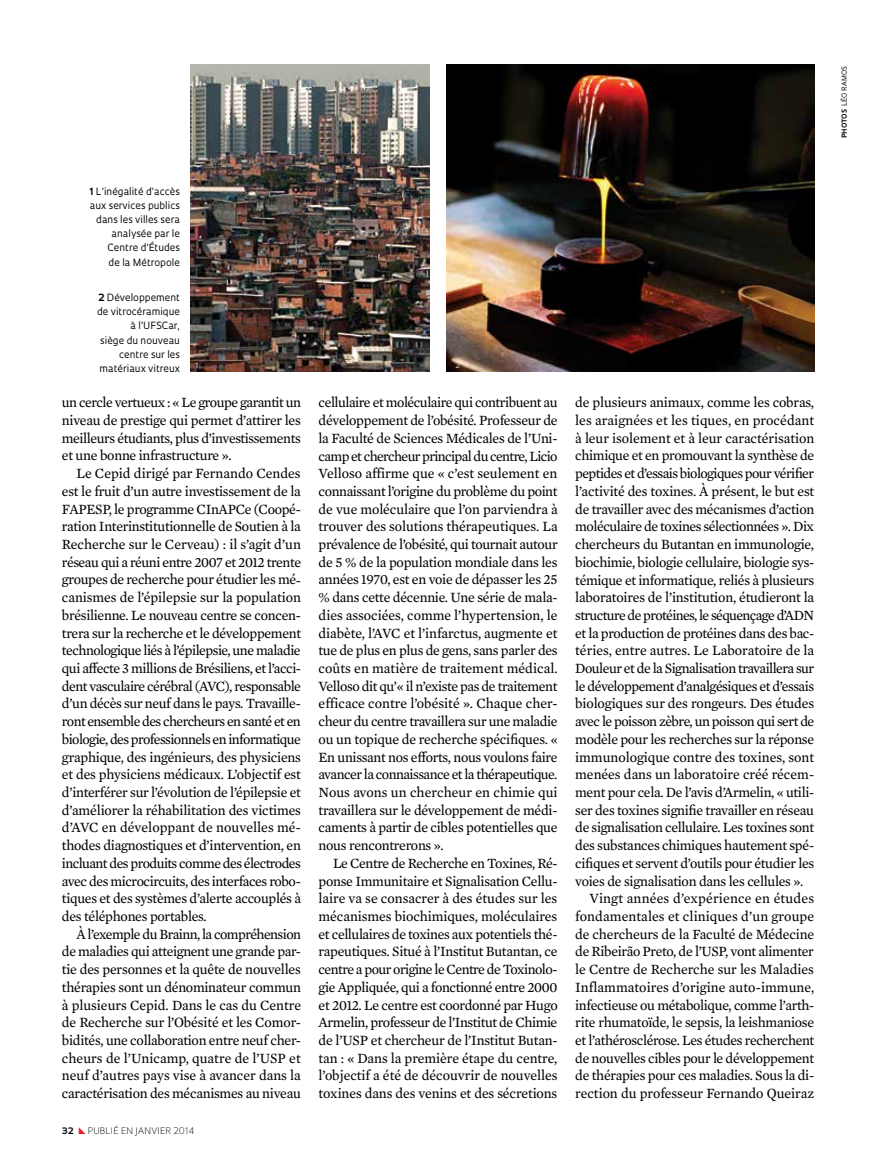
<style>
.page{position:relative;width:885px;height:1169px;background:#fff}
.page>*{position:absolute;margin:0;border:0;box-sizing:border-box;transform-origin:0 0}
.t1{font:14.4px/17.7px "Mercury Text G2";letter-spacing:-.02em;color:#000;text-align:justify}
.t2{font:14.4px "Mercury Text G2";letter-spacing:.005em;color:#000}
.t3{font:14.4px "Mercury Text G2";color:#000}
.t4{font:14.4px "Mercury Text G2";letter-spacing:-.04em;color:#000}
.t5{font:14.4px "Mercury Text G2";letter-spacing:-.045em;color:#000}
.t6{font:14.4px "Mercury Text G2";letter-spacing:.01em;color:#000}
.t7{font:9.75px/14.1px "Oculum";color:#000;text-align:right}
.t8{font:300 8.7px "Oculum";letter-spacing:.015em;color:#000}
.t9{font:700 8.7px "Oculum";color:#000}
.t10{font:7.35px "Oculum";color:#fff}
.t11{font:7.35px "Oculum";color:#d1d3d4}
.t12{font:6.75px "Oculum";letter-spacing:.02em;color:#000}
.s1{font-weight:700}
</style>
<div class="page">
<img style="left:447px;top:64px;width:367px;height:308px">
<img style="left:190px;top:64px;width:239px;height:308px">
<p class="t7" style="left:89px;top:184px;width:92px"><span class="s1">1</span> L’inégalité d’accès aux services publics dans les villes sera analysée par le<br>Centre d’Études<br>de la Métropole</p>
<p class="t7" style="left:97px;top:290px;width:84px"><span class="s1">2</span> Développement de vitrocéramique à l’UFSCar,<br>siège du nouveau centre sur les matériaux vitreux</p>
<p class="t10" style="left:196px;top:360px;width:5px">1</p>
<p class="t11" style="left:455px;top:360px;width:6px">2</p>
<p class="t1" style="left:62px;top:393px;width:241px">un cercle vertueux : « Le groupe garantit un niveau de prestige qui permet d’attirer les meilleurs étudiants, plus d’investissements et une bonne infrastructure ».</p>
<p class="t1" style="left:62px;top:464px;width:241px;text-indent:14px">Le Cepid dirigé par Fernando Cendes est le fruit d’un autre investissement de la FAPESP, le programme CInAPCe (Coopé&shy;ration Interinstitutionnelle de Soutien à la Recherche sur le Cerveau) : il s’agit d’un réseau qui a réuni entre 2007 et 2012 trente groupes de recherche pour étudier les mé&shy;canismes de l’épilepsie sur la population brésilienne. Le nouveau centre se concen&shy;trera sur la recherche et le développement technologique liés à l’épilepsie, une maladie qui affecte 3 millions de Brésiliens, et l’acci&shy;dent vasculaire cérébral (AVC), responsable d’un décès sur neuf dans le pays. Travaille&shy;ront ensemble des chercheurs en santé et en biologie, des professionnels en informatique graphique, des ingénieurs, des physiciens et des physiciens médicaux. L’objectif est d’interférer sur l’évolution de l’épilepsie et d’améliorer la réhabilitation des victimes d’AVC en développant de nouvelles mé&shy;thodes diagnostiques et d’intervention, en incluant des produits comme des électrodes avec des microcircuits, des interfaces robo&shy;tiques et des systèmes d’alerte accouplés à des téléphones portables.</p>
<p class="t1" style="left:62px;top:924px;width:241px;text-indent:14px">À l’exemple du Brainn, la compréhension de maladies qui atteignent une grande par&shy;tie des personnes et la quête de nouvelles thérapies sont un dénominateur commun à plusieurs Cepid. Dans le cas du Centre de Recherche sur l’Obésité et les Comor&shy;bidités, une collaboration entre neuf cher&shy;cheurs de l’Unicamp, quatre de l’USP et neuf d’autres pays vise à avancer dans la caractérisation des mécanismes au niveau</p>
<p class="t9" style="left:62px;top:1124px;width:13px">32</p>
<p class="t8" style="left:88px;top:1124px;width:108px">PUBLIÉ EN JANVIER 2014</p>
<p class="t1" style="left:319px;top:393px;width:241px">cellulaire et moléculaire qui contribuent au développement de l’obésité. Professeur de la Faculté de Sciences Médicales de l’Uni&shy;camp et chercheur principal du centre, Licio Velloso affirme que « c’est seulement en connaissant l’origine du problème du point de vue moléculaire que l’on parviendra à trouver des solutions thérapeutiques. La prévalence de l’obésité, qui tournait autour de 5 % de la population mondiale dans les années 1970, est en voie de dépasser les 25 % dans cette décennie. Une série de mala&shy;dies associées, comme l’hypertension, le diabète, l’AVC et l’infarctus, augmente et tue de plus en plus de gens, sans parler des coûts en matière de traitement médical.<br>Velloso dit qu’« il n’existe pas de traitement efficace contre l’obésité ». Chaque cher&shy;cheur du centre travaillera sur une maladie ou un topique de recherche spécifiques. « En unissant nos efforts, nous voulons faire avancer la connaissance et la thérapeutique.<br>Nous avons un chercheur en chimie qui travaillera sur le développement de médi&shy;caments à partir de cibles potentielles que nous rencontrerons ».</p>
<p class="t1" style="left:319px;top:853px;width:241px;text-indent:14px">Le Centre de Recherche en Toxines, Ré&shy;ponse Immunitaire et Signalisation Cellu&shy;laire va se consacrer à des études sur les mécanismes biochimiques, moléculaires et cellulaires de toxines aux potentiels thé&shy;rapeutiques. Situé à l’Institut Butantan, ce centre a pour origine le Centre de Toxinolo&shy;gie Appliquée, qui a fonctionné entre 2000 et 2012. Le centre est coordonné par Hugo Armelin, professeur de l’Institut de Chimie de l’USP et chercheur de l’Institut Butan&shy;tan : « Dans la première étape du centre, l’objectif a été de découvrir de nouvelles toxines dans des venins et des sécretions</p>
<p class="t1" style="left:575px;top:393px;width:240px">de plusieurs animaux, comme les cobras,</p>
<p class="t2" style="left:575px;top:410px;width:241px">les araignées et les tiques, en procédant</p>
<p class="t1" style="left:575px;top:428px;width:241px">à leur isolement et à leur caractérisation</p>
<p class="t1" style="left:575px;top:446px;width:241px">chimique et en promouvant la synthèse de</p>
<p class="t4" style="left:575px;top:463px;width:240px">peptides et d’essais biologiques pour vérifier</p>
<p class="t1" style="left:575px;top:481px;width:240px">l’activité des toxines. À présent, le but est</p>
<p class="t1" style="left:575px;top:499px;width:241px">de travailler avec des mécanismes d’action</p>
<p class="t1" style="left:575px;top:517px;width:240px">moléculaire de toxines sélectionnées ». Dix</p>
<p class="t1" style="left:575px;top:534px;width:240px">chercheurs du Butantan en immunologie,</p>
<p class="t1" style="left:575px;top:552px;width:240px">biochimie, biologie cellulaire, biologie sys-</p>
<p class="t1" style="left:575px;top:570px;width:241px">témique et informatique, reliés à plusieurs</p>
<p class="t1" style="left:575px;top:588px;width:241px">laboratoires de l’institution, étudieront la</p>
<p class="t5" style="left:575px;top:604px;width:240px">structure de protéines, le séquençage d’ADN</p>
<p class="t1" style="left:575px;top:623px;width:240px">et la production de protéines dans des bac-</p>
<p class="t3" style="left:575px;top:640px;width:241px">téries, entre autres. Le Laboratoire de la</p>
<p class="t1" style="left:575px;top:658px;width:241px">Douleur et de la Signalisation travaillera sur</p>
<p class="t1" style="left:575px;top:676px;width:240px">le développement d’analgésiques et d’essais</p>
<p class="t1" style="left:575px;top:694px;width:241px">biologiques sur des rongeurs. Des études</p>
<p class="t1" style="left:575px;top:711px;width:241px">avec le poisson zèbre, un poisson qui sert de</p>
<p class="t1" style="left:575px;top:729px;width:240px">modèle pour les recherches sur la réponse</p>
<p class="t3" style="left:575px;top:746px;width:240px">immunologique contre des toxines, sont</p>
<p class="t3" style="left:575px;top:764px;width:240px">menées dans un laboratoire créé récem-</p>
<p class="t1" style="left:575px;top:782px;width:240px">ment pour cela. De l’avis d’Armelin, « utili-</p>
<p class="t1" style="left:575px;top:800px;width:240px">ser des toxines signifie travailler en réseau</p>
<p class="t1" style="left:575px;top:818px;width:240px">de signalisation cellulaire. Les toxines sont</p>
<p class="t1" style="left:575px;top:835px;width:240px">des substances chimiques hautement spé-</p>
<p class="t1" style="left:575px;top:853px;width:241px">cifiques et servent d’outils pour étudier les</p>
<p class="t1" style="left:575px;top:871px;width:230px">voies de signalisation dans les cellules ».</p>
<p class="t6" style="left:590px;top:888px;width:226px">Vingt années d’expérience en études</p>
<p class="t2" style="left:575px;top:905px;width:240px">fondamentales et cliniques d’un groupe</p>
<p class="t1" style="left:575px;top:924px;width:240px">de chercheurs de la Faculté de Médecine</p>
<p class="t1" style="left:575px;top:942px;width:240px">de Ribeirão Preto, de l’USP, vont alimenter</p>
<p class="t1" style="left:575px;top:959px;width:240px">le Centre de Recherche sur les Maladies</p>
<p class="t2" style="left:575px;top:976px;width:241px">Inflammatoires d’origine auto-immune,</p>
<p class="t1" style="left:575px;top:995px;width:240px">infectieuse ou métabolique, comme l’arth-</p>
<p class="t1" style="left:575px;top:1012px;width:240px">rite rhumatoïde, le sepsis, la leishmaniose</p>
<p class="t1" style="left:575px;top:1030px;width:241px">et l’athérosclérose. Les études recherchent</p>
<p class="t1" style="left:575px;top:1048px;width:240px">de nouvelles cibles pour le développement</p>
<p class="t1" style="left:575px;top:1066px;width:240px">de thérapies pour ces maladies. Sous la di-</p>
<p class="t1" style="left:575px;top:1083px;width:240px">rection du professeur Fernando Queiraz</p>
<p class="t12" style="left:840px;top:138px;width:74px;rotate:-90deg"><span class="s1">PHOTOS</span> LÉO RAMOS</p>
</div>
